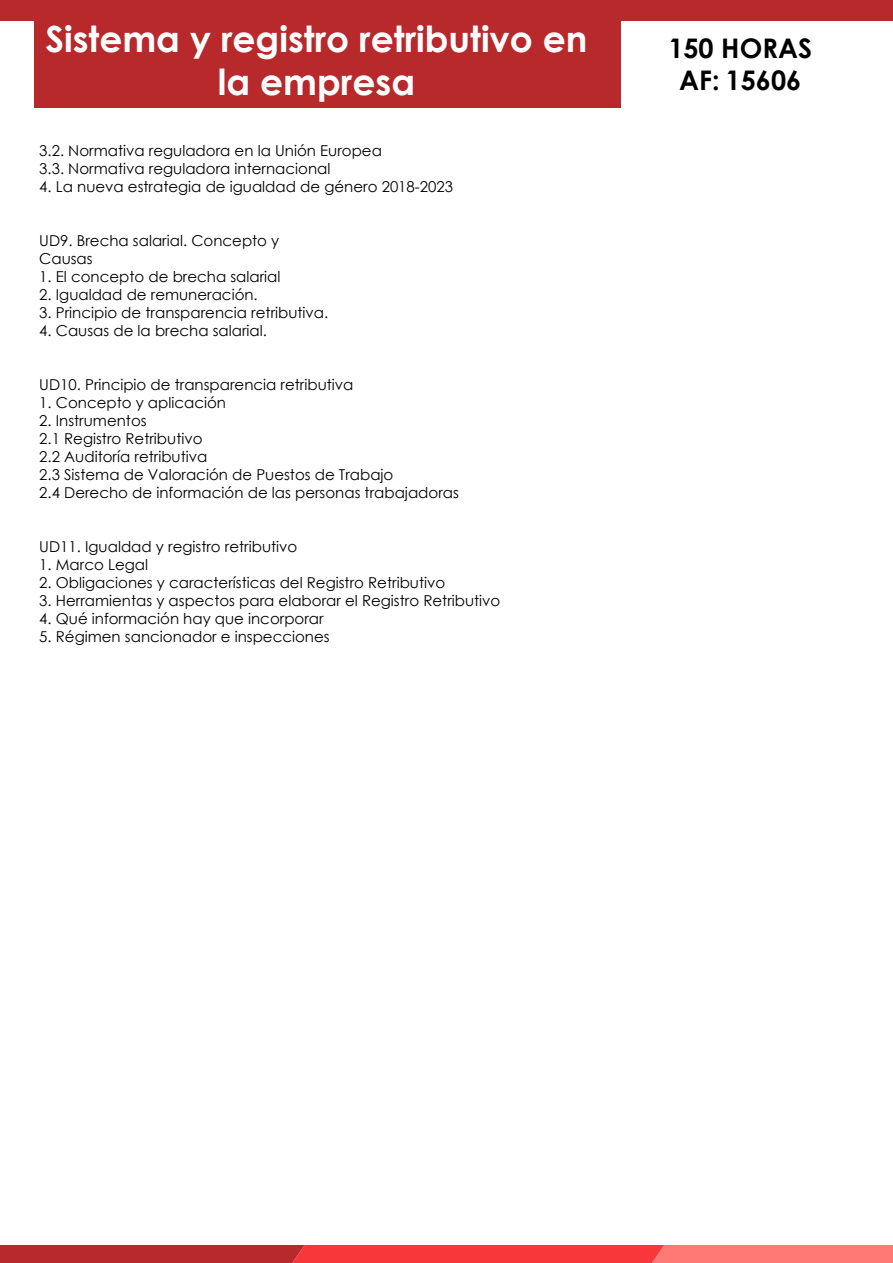
<style>
.page{position:relative;width:893px;height:1263px;background:#fff}
.page>*{position:absolute;margin:0;border:0;box-sizing:border-box;transform-origin:0 0}
.t1{font:700 36px/43.2px "Century Gothic";color:#fff;text-align:center}
.t2{font:700 27px/32.4px "Century Gothic";color:#000;text-align:center}
.t3{font:15px/18px "Century Gothic";color:#000}
</style>
<div class="page">
<div style="left:0;top:0;width:893px;height:21px;background:#b7292b"></div>
<div style="left:34px;top:0;width:586px;height:107px;background:#b7292b"></div>
<svg style="left:0;top:1245px;width:893px;height:18px;background:#e34444"></svg>
<h1 class="t1" style="left:45px;top:15px;width:544px">Sistema y registro retributivo en la empresa</h1>
<p class="t3" style="left:39px;top:141px;width:344px">3.2. Normativa reguladora en la Unión Europea<br>3.3. Normativa reguladora internacional</p>
<p class="t3" style="left:39px;top:177px;width:415px">4. La nueva estrategia de igualdad de género 2018-2023</p>
<p class="t3" style="left:39px;top:231px;width:242px">UD9. Brecha salarial. Concepto y<br>Causas</p>
<p class="t3" style="left:39px;top:267px;width:243px">1. El concepto de brecha salarial</p>
<p class="t3" style="left:39px;top:285px;width:220px">2. Igualdad de remuneración.</p>
<p class="t3" style="left:39px;top:303px;width:291px">3. Principio de transparencia retributiva.</p>
<p class="t3" style="left:39px;top:321px;width:229px">4. Causas de la brecha salarial.</p>
<p class="t3" style="left:39px;top:375px;width:316px">UD10. Principio de transparencia retributiva</p>
<p class="t3" style="left:39px;top:393px;width:188px">1. Concepto y aplicación</p>
<p class="t3" style="left:39px;top:411px;width:421px">2. Instrumentos<br>2.1 Registro Retributivo<br>2.2 Auditoría retributiva<br>2.3 Sistema de Valoración de Puestos de Trabajo<br>2.4 Derecho de información de las personas trabajadoras</p>
<p class="t3" style="left:39px;top:537px;width:260px">UD11. Igualdad y registro retributivo</p>
<p class="t3" style="left:39px;top:555px;width:110px">1. Marco Legal</p>
<p class="t3" style="left:39px;top:573px;width:407px">2. Obligaciones y características del Registro Retributivo</p>
<p class="t3" style="left:39px;top:591px;width:463px">3. Herramientas y aspectos para elaborar el Registro Retributivo</p>
<p class="t3" style="left:39px;top:609px;width:286px">4. Qué información hay que incorporar</p>
<p class="t3" style="left:39px;top:627px;width:292px">5. Régimen sancionador e inspecciones</p>
<h2 class="t2" style="left:668px;top:30px;width:145px">150 HORAS<br>AF: 15606</h2>
</div>
